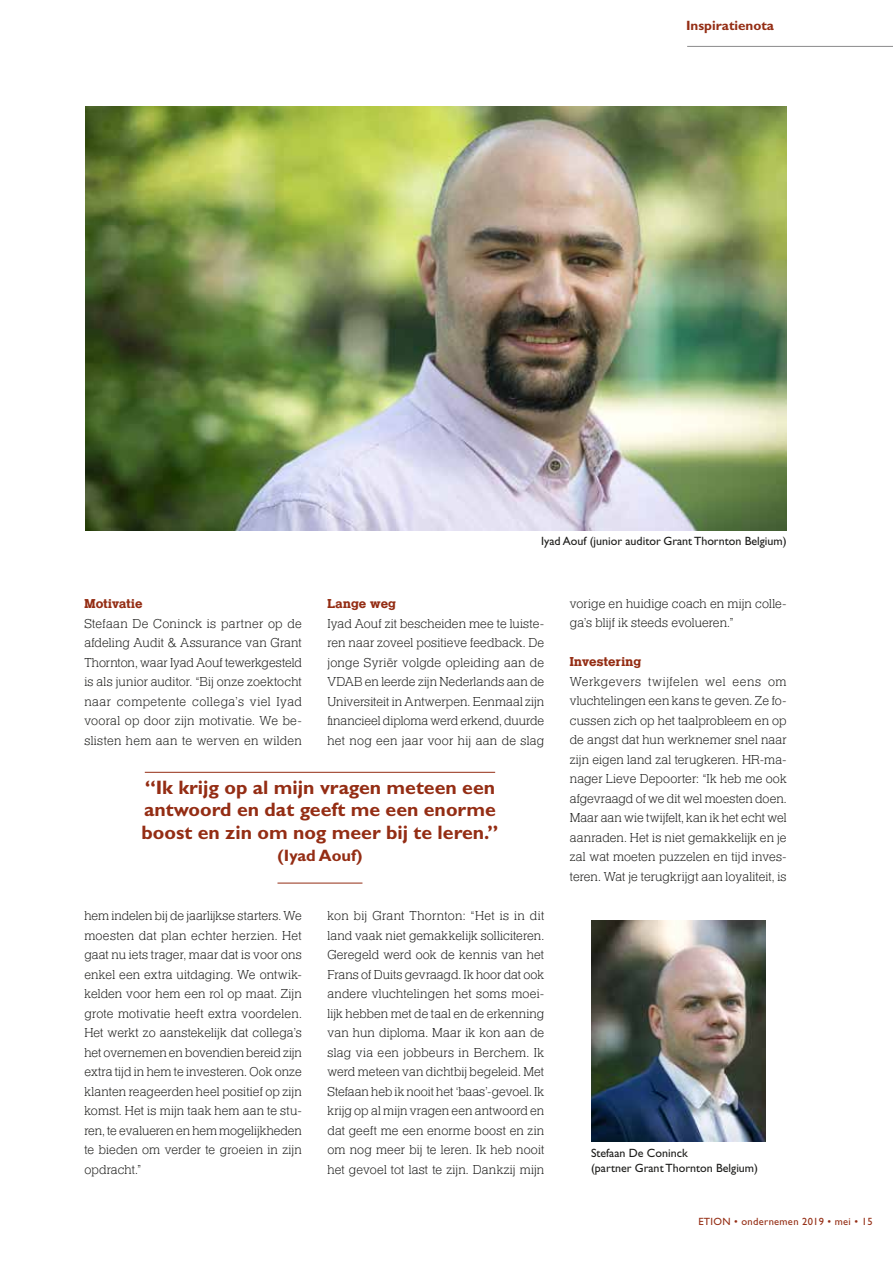
<style>
.page{position:relative;width:893px;height:1263px;background:#fff}
.page>*{position:absolute;margin:0;border:0;box-sizing:border-box;transform-origin:0 0}
.t1{font:700 19.5px/22.5px "Gill Sans Std";color:#942d14}
.t2{font:700 16.5px "Gill Sans Std";color:#942d14}
.t3{font:300 13.5px/19.5px "Helserif";letter-spacing:.005em;color:#1d1d1b;text-align:justify}
.t4{font:700 13.5px "Helserif";letter-spacing:.01em;color:#942d14}
.t5{font:700 13.5px "Gill Sans Std";color:#942d14}
.t6{font:12px/15px "Gill Sans Std";color:#1d1d1b}
.t7{font:10.5px "Gill Sans Std";letter-spacing:.03em;color:#942d14}
</style>
<div class="page">
<hr style="left:687px;top:46px;width:206px;height:1px;background:#8b8a8c">
<img style="left:85px;top:106px;width:702px;height:424px">
<hr style="left:145px;top:772px;width:350px;height:1px;background:#942d14">
<hr style="left:277px;top:883px;width:85px;height:1px;background:#942d14">
<img style="left:591px;top:920px;width:174px;height:221px">
<p class="t5" style="left:686px;top:18px;width:90px">Inspiratienota</p>
<p class="t6" style="left:541px;top:534px;width:247px">Iyad Aouf (junior auditor Grant Thornton Belgium)</p>
<p class="t4" style="left:84px;top:596px;width:60px">Motivatie</p>
<p class="t3" style="left:84px;top:614px;width:219px">Stefaan De Coninck is partner op de afdeling Audit &amp; Assurance van Grant Thornton, waar Iyad Aouf tewerkgesteld is als junior auditor. “Bij onze zoektocht naar competente collega’s viel Iyad vooral op door zijn motivatie. We be&shy;slisten hem aan te werven en wilden</p>
<p class="t4" style="left:327px;top:596px;width:70px">Lange weg</p>
<p class="t3" style="left:327px;top:614px;width:218px">Iyad Aouf zit bescheiden mee te luiste&shy;ren naar zoveel positieve feedback. De jonge Syriër volgde opleiding aan de VDAB en leerde zijn Nederlands aan de Universiteit in Antwerpen. Eenmaal zijn financieel diploma werd erkend, duurde het nog een jaar voor hij aan de slag</p>
<h1 class="t1" style="left:141px;top:776px;width:358px">“Ik krijg op al mijn vragen meteen een antwoord en dat geeft me een enorme boost en zin om nog meer bij te leren.”</h1>
<p class="t2" style="left:277px;top:846px;width:86px">(Iyad Aouf)</p>
<p class="t3" style="left:84px;top:906px;width:219px">hem indelen bij de jaarlijkse starters. We moesten dat plan echter herzien. Het gaat nu iets trager, maar dat is voor ons enkel een extra uitdaging. We ontwik&shy;kelden voor hem een rol op maat. Zijn grote motivatie heeft extra voordelen.<br>Het werkt zo aanstekelijk dat collega’s het overnemen en bovendien bereid zijn extra tijd in hem te investeren. Ook onze klanten reageerden heel positief op zijn komst. Het is mijn taak hem aan te stu&shy;ren, te evalueren en hem mogelijkheden te bieden om verder te groeien in zijn opdracht.”</p>
<p class="t3" style="left:327px;top:906px;width:218px">kon bij Grant Thornton: “Het is in dit land vaak niet gemakkelijk solliciteren.<br>Geregeld werd ook de kennis van het Frans of Duits gevraagd. Ik hoor dat ook andere vluchtelingen het soms moei&shy;lijk hebben met de taal en de erkenning van hun diploma. Maar ik kon aan de slag via een jobbeurs in Berchem. Ik werd meteen van dichtbij begeleid. Met Stefaan heb ik nooit het ‘baas’-gevoel. Ik krijg op al mijn vragen een antwoord en dat geeft me een enorme boost en zin om nog meer bij te leren. Ik heb nooit het gevoel tot last te zijn. Dankzij mijn</p>
<p class="t3" style="left:570px;top:594px;width:218px">vorige en huidige coach en mijn colle&shy;ga’s blijf ik steeds evolueren.”</p>
<p class="t4" style="left:570px;top:654px;width:73px">Investering</p>
<p class="t3" style="left:570px;top:672px;width:218px">Werkgevers twijfelen wel eens om vluchtelingen een kans te geven. Ze fo&shy;cussen zich op het taalprobleem en op de angst dat hun werknemer snel naar zijn eigen land zal terugkeren. HR-ma&shy;nager Lieve Depoorter: “Ik heb me ook afgevraagd of we dit wel moesten doen.<br>Maar aan wie twijfelt, kan ik het echt wel aanraden. Het is niet gemakkelijk en je zal wat moeten puzzelen en tijd inves&shy;teren. Wat je terugkrijgt aan loyaliteit, is</p>
<p class="t6" style="left:591px;top:1145px;width:169px">Stefaan De Coninck<br>(partner Grant Thornton Belgium)</p>
<p class="t7" style="left:698px;top:1215px;width:176px">ETION • ondernemen 2019 • mei • 15</p>
</div>
